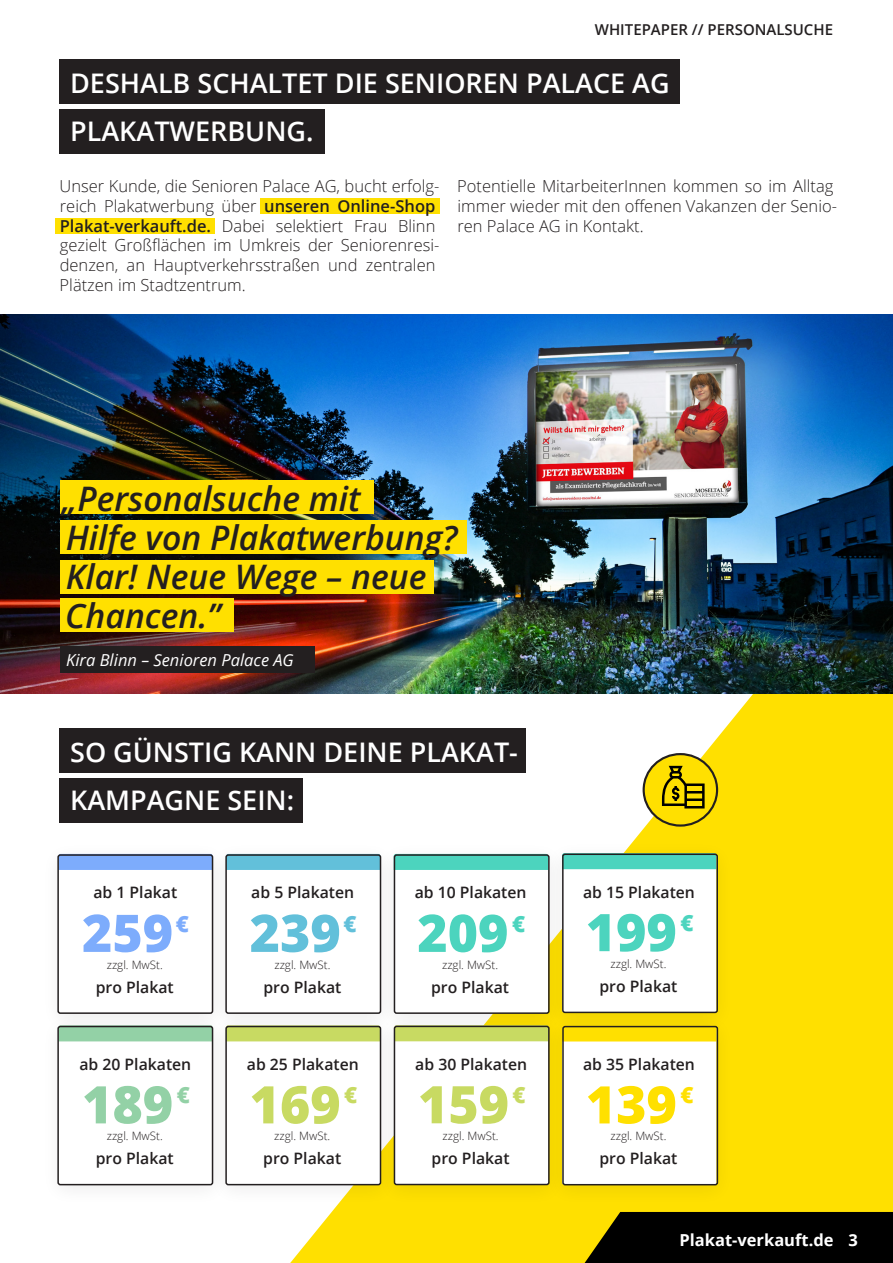
<style>
.page{position:relative;width:893px;height:1263px;background:#fff}
.page>*{position:absolute;margin:0;border:0;box-sizing:border-box;transform-origin:0 0}
.t1{font:800 51.9px "Open Sans";color:#4cd4be}
.t2{font:800 51.9px "Open Sans";color:#c8da62}
.t3{font:800 51.9px "Open Sans";color:#7dacfc}
.t4{font:800 51.9px "Open Sans";color:#62c0da}
.t5{font:800 51.9px "Open Sans";color:#93d1a6}
.t6{font:800 51.9px "Open Sans";color:#ffe000}
.t7{font:italic 600 33.75px/39.2px "Open Sans";color:#231f20}
.t8{font:600 27px/48px "Open Sans";color:#fff}
.t9{font:800 22.35px "Open Sans";color:#4cd4be}
.t10{font:800 22.35px "Open Sans";color:#c8da62}
.t11{font:800 22.35px "Open Sans";color:#7dacfc}
.t12{font:800 22.35px "Open Sans";color:#62c0da}
.t13{font:800 22.35px "Open Sans";color:#93d1a6}
.t14{font:800 22.35px "Open Sans";color:#ffe000}
.t15{font:300 16.5px/19.8px "Open Sans";color:#231f20}
.t16{font:italic 16.5px "Open Sans";color:#fff}
.t17{font:700 16.5px "Open Sans";color:#fff}
.t18{font:600 15.75px "Open Sans";color:#231f20}
.t19{font:600 15px "Open Sans";color:#231f20}
.t20{font:300 11.55px "Open Sans";color:#231f20}
.s1{font-weight:600}
</style>
<div class="page">
<div style="left:260px;top:199px;width:180px;height:15px;background:#ffe000"></div>
<div style="left:55px;top:219px;width:160px;height:15px;background:#ffe000"></div>
<svg style="left:290px;top:693px;width:603px;height:570px;fill:#ffe000"></svg>
<div style="left:585px;top:1212px;width:308px;height:51px;background:#000"></div>
<div style="left:644px;top:754px;width:73px;height:71px;background:#ffe000;border-radius:50%"></div>
<div style="left:643px;top:753px;width:75px;height:74px;border:2px solid #231f20;border-radius:50%"></div>
<svg style="left:662px;top:766px;width:43px;height:42px"></svg>
<div style="left:60px;top:857px;width:148px;height:13px;background:#7dacfc"></div>
<div style="left:208px;top:841px;width:191px;height:194px;background:#231f20;opacity:.09"></div>
<div style="left:226px;top:855px;width:154px;height:158px;background:#fff;border-radius:2px"></div>
<div style="left:228px;top:857px;width:148px;height:13px;background:#62c0da"></div>
<div style="left:376px;top:841px;width:190px;height:194px;background:#231f20;opacity:.09"></div>
<div style="left:394px;top:855px;width:154px;height:158px;background:#fff;border-radius:2px"></div>
<div style="left:544px;top:840px;width:191px;height:194px;background:#231f20;opacity:.09"></div>
<div style="left:562px;top:854px;width:154px;height:158px;background:#fff;border-radius:2px"></div>
<div style="left:394px;top:854px;width:153px;height:16px;background:#4cd4be"></div>
<div style="left:562px;top:853px;width:153px;height:16px;background:#4cd4be"></div>
<div style="left:41px;top:1012px;width:190px;height:194px;background:#fafafa"></div>
<div style="left:58px;top:1026px;width:155px;height:158px;background:#fff;border-radius:2px"></div>
<svg style="left:59px;top:1025px;width:149px;height:16px;background:#93cea5"></svg>
<div style="left:208px;top:1012px;width:191px;height:194px;background:#231f20;opacity:.09"></div>
<div style="left:226px;top:1026px;width:154px;height:158px;background:#fff;border-radius:2px"></div>
<div style="left:377px;top:1012px;width:190px;height:194px;background:#231f20;opacity:.09"></div>
<div style="left:394px;top:1026px;width:155px;height:158px;background:#fff;border-radius:2px"></div>
<svg style="left:226px;top:1025px;width:154px;height:16px;background:#c6d764"></svg>
<svg style="left:394px;top:1025px;width:150px;height:16px;background:#c4d560"></svg>
<div style="left:544px;top:1012px;width:191px;height:194px;background:#231f20;opacity:.09"></div>
<div style="left:562px;top:1026px;width:154px;height:159px;background:#fff;border-radius:2px"></div>
<svg style="left:564px;top:1025px;width:152px;height:16px;background:#fbdd00"></svg>
<div style="left:394px;top:854px;width:156px;height:160px;border:2px solid #231f20;border-radius:2px"></div>
<div style="left:562px;top:853px;width:156px;height:160px;border:2px solid #231f20;border-radius:2px"></div>
<div style="left:562px;top:1026px;width:156px;height:159px;border:2px solid #231f20;border-radius:2px"></div>
<div style="left:225px;top:854px;width:156px;height:160px;border:2px solid #231f20;border-radius:2px"></div>
<div style="left:225px;top:1026px;width:156px;height:159px;border:2px solid #231f20;border-radius:2px"></div>
<div style="left:394px;top:1026px;width:156px;height:159px;border:2px solid #231f20;border-radius:2px"></div>
<div style="left:57px;top:854px;width:156px;height:160px;border:2px solid #231f20;border-radius:2px"></div>
<div style="left:57px;top:1026px;width:156px;height:159px;border:2px solid #231f20;border-radius:2px"></div>
<div style="left:60px;top:60px;width:620px;height:44px;background:#231f20"></div>
<div style="left:60px;top:109px;width:265px;height:44px;background:#231f20"></div>
<img style="left:0;top:315px;width:893px;height:378px">
<div style="left:60px;top:480px;width:314px;height:34px;background:#ffe000"></div>
<div style="left:60px;top:520px;width:407px;height:34px;background:#ffe000"></div>
<div style="left:60px;top:560px;width:374px;height:34px;background:#ffe000"></div>
<div style="left:60px;top:598px;width:174px;height:34px;background:#ffe000"></div>
<div style="left:60px;top:646px;width:255px;height:26px;background:#231f20"></div>
<div style="left:60px;top:729px;width:466px;height:44px;background:#231f20"></div>
<div style="left:60px;top:778px;width:243px;height:44px;background:#231f20"></div>
<p class="t19" style="left:595px;top:19px;width:240px">WHITEPAPER // PERSONALSUCHE</p>
<h3 class="t8" style="left:70px;top:59px;width:601px">DESHALB SCHALTET DIE SENIOREN PALACE AG<br>PLAKATWERBUNG.</h3>
<p class="t15" style="left:60px;top:176px;width:381px">Unser Kunde, die Senioren Palace AG, bucht erfolg&shy;reich Plakatwerbung über <span class="s1">unseren Online-Shop Plakat-verkauft.de.</span> Dabei selektiert Frau Blinn gezielt Großflächen im Umkreis der Seniorenresi&shy;denzen, an Hauptverkehrsstraßen und zentralen Plätzen im Stadtzentrum.</p>
<p class="t15" style="left:457px;top:176px;width:381px">Potentielle MitarbeiterInnen kommen so im Alltag immer wieder mit den offenen Vakanzen der Senio&shy;ren Palace AG in Kontakt.</p>
<h2 class="t7" style="left:62px;top:478px;width:397px">„Personalsuche mit<br>Hilfe von Plakatwerbung?<br>Klar! Neue Wege – neue<br>Chancen.”</h2>
<p class="t16" style="left:66px;top:649px;width:229px">Kira Blinn – Senioren Palace AG</p>
<h3 class="t8" style="left:70px;top:728px;width:449px">SO GÜNSTIG KANN DEINE PLAKAT-<br>KAMPAGNE SEIN:</h3>
<p class="t18" style="left:93px;top:882px;width:85px">ab 1 Plakat</p>
<p class="t18" style="left:251px;top:882px;width:104px">ab 5 Plakaten</p>
<p class="t18" style="left:415px;top:882px;width:113px">ab 10 Plakaten</p>
<p class="t18" style="left:583px;top:881px;width:113px">ab 15 Plakaten</p>
<h1 class="t3" style="left:82px;top:893px;width:93px">259</h1>
<h1 class="t4" style="left:250px;top:893px;width:93px">239</h1>
<h1 class="t1" style="left:417px;top:893px;width:93px">209</h1>
<h1 class="t1" style="left:586px;top:893px;width:93px">199</h1>
<h3 class="t11" style="left:176px;top:906px;width:15px">€</h3>
<h3 class="t12" style="left:344px;top:906px;width:15px">€</h3>
<h3 class="t9" style="left:512px;top:906px;width:15px">€</h3>
<h3 class="t9" style="left:680px;top:906px;width:15px">€</h3>
<p class="t20" style="left:107px;top:956px;width:58px">zzgl. MwSt.</p>
<p class="t20" style="left:274px;top:956px;width:58px">zzgl. MwSt.</p>
<p class="t20" style="left:442px;top:956px;width:58px">zzgl. MwSt.</p>
<p class="t20" style="left:610px;top:956px;width:58px">zzgl. MwSt.</p>
<p class="t18" style="left:96px;top:976px;width:79px">pro Plakat</p>
<p class="t18" style="left:263px;top:976px;width:79px">pro Plakat</p>
<p class="t18" style="left:431px;top:976px;width:79px">pro Plakat</p>
<p class="t18" style="left:599px;top:975px;width:79px">pro Plakat</p>
<p class="t18" style="left:79px;top:1053px;width:113px">ab 20 Plakaten</p>
<p class="t18" style="left:247px;top:1053px;width:113px">ab 25 Plakaten</p>
<p class="t18" style="left:415px;top:1053px;width:113px">ab 30 Plakaten</p>
<p class="t18" style="left:583px;top:1053px;width:113px">ab 35 Plakaten</p>
<h1 class="t5" style="left:82px;top:1065px;width:93px">189</h1>
<h1 class="t2" style="left:250px;top:1065px;width:93px">169</h1>
<h1 class="t2" style="left:418px;top:1065px;width:93px">159</h1>
<h1 class="t6" style="left:586px;top:1065px;width:93px">139</h1>
<h3 class="t13" style="left:177px;top:1078px;width:15px">€</h3>
<h3 class="t10" style="left:344px;top:1078px;width:15px">€</h3>
<h3 class="t10" style="left:513px;top:1078px;width:15px">€</h3>
<h3 class="t14" style="left:680px;top:1078px;width:15px">€</h3>
<p class="t20" style="left:107px;top:1128px;width:58px">zzgl. MwSt.</p>
<p class="t20" style="left:274px;top:1128px;width:58px">zzgl. MwSt.</p>
<p class="t20" style="left:443px;top:1128px;width:58px">zzgl. MwSt.</p>
<p class="t20" style="left:610px;top:1128px;width:58px">zzgl. MwSt.</p>
<p class="t18" style="left:96px;top:1148px;width:79px">pro Plakat</p>
<p class="t18" style="left:263px;top:1148px;width:79px">pro Plakat</p>
<p class="t18" style="left:432px;top:1148px;width:79px">pro Plakat</p>
<p class="t18" style="left:599px;top:1148px;width:79px">pro Plakat</p>
<p class="t17" style="left:679px;top:1228px;width:180px">Plakat-verkauft.de 3</p>
</div>
